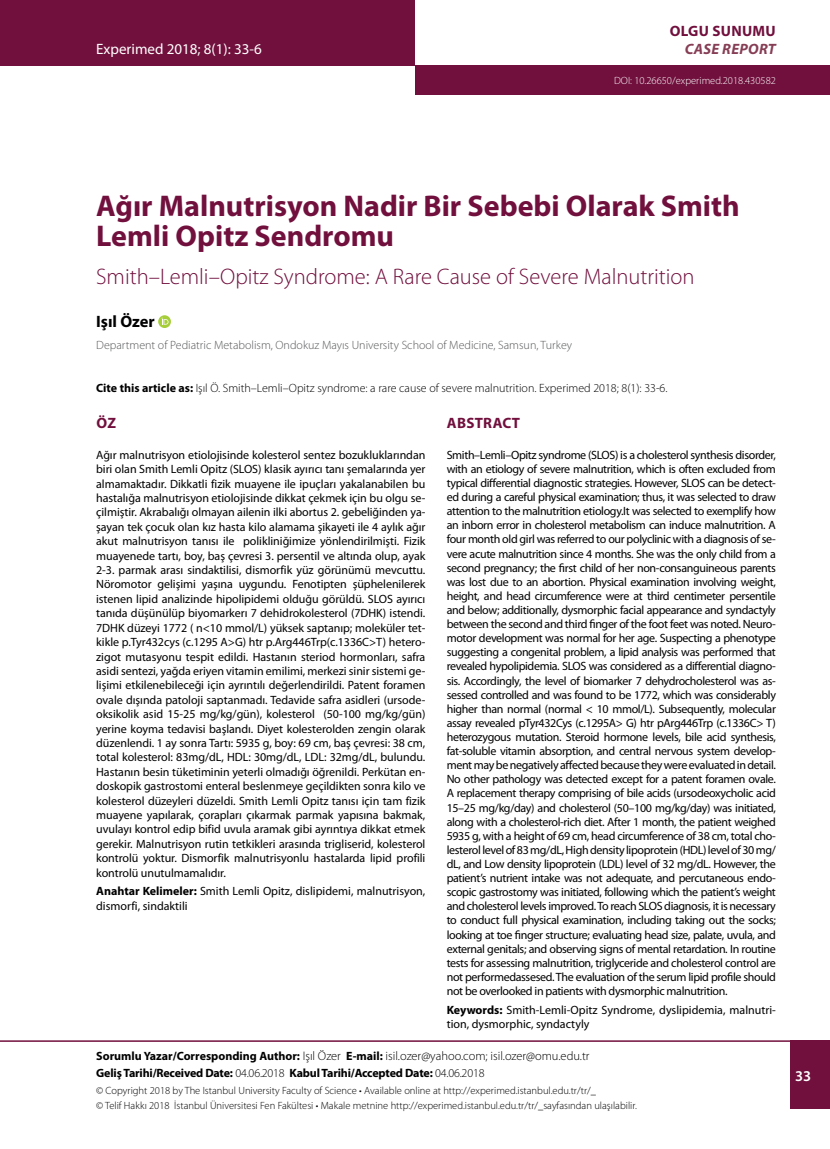
<style>
.page{position:relative;width:830px;height:1149px;background:#fff}
.page>*{position:absolute;margin:0;border:0;box-sizing:border-box;transform-origin:0 0}
.t1{font:700 30px/30px "Myriad Pro";color:#71103d}
.t2{font:300 22.5px "Myriad Pro";color:#71103d}
.t3{font:700 16.5px "Myriad Pro";color:#000}
.t4{font:15px "Myriad Pro";color:#fff}
.t5{font:700 15px "Myriad Pro";letter-spacing:.02em;color:#71103d}
.t6{font:italic 700 15px "Myriad Pro";letter-spacing:.02em;color:#863e55}
.t7{font:600 15px "Myriad Pro";color:#fff}
.t8{font:300 12.45px "Myriad Pro";color:#000}
.t9{font:12px/14.1px "Myriad Pro";color:#000;text-align:justify}
.t10{font:300 12px "Myriad Pro";color:#000}
.t11{font:300 12px "Myriad Pro";color:#58595b}
.t12{font:700 12px "Myriad Pro";letter-spacing:-.015em;color:#000}
.t13{font:300 10.5px/14.7px "Myriad Pro";color:#000}
.t14{font:300 10.5px "Myriad Pro";color:#fff}
.s1{font-weight:700}
.s2{font-weight:700;font-size:12px}
.s3{font-weight:300}
</style>
<div class="page">
<div style="left:0;top:0;width:415px;height:66px;background:#71103d"></div>
<div style="left:415px;top:66px;width:414px;height:29px;background:#71103d"></div>
<svg style="left:158px;top:315px;width:13px;height:13px"></svg>
<svg style="left:161px;top:317px;width:7px;height:7px"></svg>
<hr style="left:0;top:1039px;width:829px;height:2px;background:#71103d">
<div style="left:790px;top:1040px;width:39px;height:68px;background:#71103d"></div>
<p class="t4" style="left:96px;top:39px;width:167px">Experimed 2018; 8(1): 33-6</p>
<p class="t5" style="left:669px;top:21px;width:107px">OLGU SUNUMU</p>
<p class="t6" style="left:684px;top:39px;width:92px">CASE REPORT</p>
<p class="t14" style="left:614px;top:75px;width:163px">DOI: 10.26650/experimed.2018.430582</p>
<h1 class="t1" style="left:96px;top:190px;width:644px">Ağır Malnutrisyon Nadir Bir Sebebi Olarak Smith<br>Lemli Opitz Sendromu</h1>
<h2 class="t2" style="left:96px;top:263px;width:599px">Smith–Lemli–Opitz Syndrome: A Rare Cause of Severe Malnutrition</h2>
<h3 class="t3" style="left:96px;top:310px;width:60px">Işıl Özer</h3>
<p class="t11" style="left:96px;top:338px;width:477px">Department of Pediatric Metabolism, Ondokuz Mayıs University School of Medicine, Samsun, Turkey</p>
<p class="t10" style="left:96px;top:380px;width:572px"><span class="s1">Cite this article as:</span> Işıl Ö. Smith–Lemli–Opitz syndrome: a rare cause of severe malnutrition. Experimed 2018; 8(1): 33-6.</p>
<p class="t5" style="left:96px;top:413px;width:21px">ÖZ</p>
<p class="t5" style="left:446px;top:413px;width:75px">ABSTRACT</p>
<p class="t9" style="left:96px;top:447px;width:330px">Ağır malnutrisyon etiolojisinde kolesterol sentez bozukluklarından biri olan Smith Lemli Opitz (SLOS) klasik ayırıcı tanı şemalarında yer almamaktadır. Dikkatli fizik muayene ile ipuçları yakalanabilen bu hastalığa malnutrisyon etiolojisinde dikkat çekmek için bu olgu se&shy;çilmiştir. Akrabalığı olmayan ailenin ilki abortus 2. gebeliğinden ya&shy;şayan tek çocuk olan kız hasta kilo alamama şikayeti ile 4 aylık ağır akut malnutrisyon tanısı ile polikliniğimize yönlendirilmişti. Fizik muayenede tartı, boy, baş çevresi 3. persentil ve altında olup, ayak 2-3. parmak arası sindaktilisi, dismorfik yüz görünümü mevcuttu.<br>Nöromotor gelişimi yaşına uygundu. Fenotipten şüphelenilerek istenen lipid analizinde hipolipidemi olduğu görüldü. SLOS ayırıcı tanıda düşünülüp biyomarkerı 7 dehidrokolesterol (7DHK) istendi.<br>7DHK düzeyi 1772 ( n&lt;10 mmol/L) yüksek saptanıp; moleküler tet&shy;kikle p.Tyr432cys (c.1295 A&gt;G) htr p.Arg446Trp(c.1336C&gt;T) hetero&shy;zigot mutasyonu tespit edildi. Hastanın steriod hormonları, safra asidi sentezi, yağda eriyen vitamin emilimi, merkezi sinir sistemi ge&shy;lişimi etkilenebileceği için ayrıntılı değerlendirildi. Patent foramen ovale dışında patoloji saptanmadı. Tedavide safra asidleri (ursode&shy;oksikolik asid 15-25 mg/kg/gün), kolesterol (50-100 mg/kg/gün) yerine koyma tedavisi başlandı. Diyet kolesterolden zengin olarak düzenlendi. 1 ay sonra Tartı: 5935 g, boy: 69 cm, baş çevresi: 38 cm, total kolesterol: 83mg/dL, HDL: 30mg/dL, LDL: 32mg/dL, bulundu.<br>Hastanın besin tüketiminin yeterli olmadığı öğrenildi. Perkütan en&shy;doskopik gastrostomi enteral beslenmeye geçildikten sonra kilo ve kolesterol düzeyleri düzeldi. Smith Lemli Opitz tanısı için tam fizik muayene yapılarak, çorapları çıkarmak parmak yapısına bakmak, uvulayı kontrol edip bifid uvula aramak gibi ayrıntıya dikkat etmek gerekir. Malnutrisyon rutin tetkikleri arasında trigliserid, kolesterol kontrolü yoktur. Dismorfik malnutrisyonlu hastalarda lipid profili kontrolü unutulmamalıdır.</p>
<p class="t9" style="left:96px;top:883px;width:330px"><span class="s1">Anahtar Kelimeler:</span> Smith Lemli Opitz, dislipidemi, malnutrisyon, dismorfi, sindaktili</p>
<p class="t9" style="left:446px;top:447px;width:330px">Smith–Lemli–Opitz syndrome (SLOS) is a cholesterol synthesis disorder, with an etiology of severe malnutrition, which is often excluded from typical differential diagnostic strategies. However, SLOS can be detect&shy;ed during a careful physical examination; thus, it was selected to draw attention to the malnutrition etiology.It was selected to exemplify how an inborn error in cholesterol metabolism can induce malnutrition. A four month old girl was referred to our polyclinic with a diagnosis of se&shy;vere acute malnutrition since 4 months. She was the only child from a second pregnancy; the first child of her non-consanguineous parents was lost due to an abortion. Physical examination involving weight, height, and head circumference were at third centimeter persentile and below; additionally, dysmorphic facial appearance and syndactyly between the second and third finger of the foot feet was noted. Neuro&shy;motor development was normal for her age. Suspecting a phenotype suggesting a congenital problem, a lipid analysis was performed that revealed hypolipidemia. SLOS was considered as a differential diagno&shy;sis. Accordingly, the level of biomarker 7 dehydrocholesterol was as&shy;sessed controlled and was found to be 1772, which was considerably higher than normal (normal &lt; 10 mmol/L). Subsequently, molecular assay revealed pTyr432Cys (c.1295A&gt; G) htr pArg446Trp (c.1336C&gt; T) heterozygous mutation. Steroid hormone levels, bile acid synthesis, fat-soluble vitamin absorption, and central nervous system develop&shy;ment may be negatively affected because they were evaluated in detail.<br>No other pathology was detected except for a patent foramen ovale.<br>A replacement therapy comprising of bile acids (ursodeoxycholic acid 15–25 mg/kg/day) and cholesterol (50–100 mg/kg/day) was initiated, along with a cholesterol-rich diet. After 1 month, the patient weighed 5935 g, with a height of 69 cm, head circumference of 38 cm, total cho&shy;lesterol level of 83 mg/dL, High density lipoprotein (HDL) level of 30 mg/ dL, and Low density lipoprotein (LDL) level of 32 mg/dL. However, the patient’s nutrient intake was not adequate, and percutaneous endo&shy;scopic gastrostomy was initiated, following which the patient’s weight and cholesterol levels improved. To reach SLOS diagnosis, it is necessary to conduct full physical examination, including taking out the socks; looking at toe finger structure; evaluating head size, palate, uvula, and external genitals; and observing signs of mental retardation. In routine tests for assessing malnutrition, triglyceride and cholesterol control are not performedassesed. The evaluation of the serum lipid profile should not be overlooked in patients with dysmorphic malnutrition.</p>
<p class="t9" style="left:446px;top:1001px;width:330px"><span class="s1">Keywords:</span> Smith-Lemli-Opitz Syndrome, dyslipidemia, malnutri&shy;tion, dysmorphic, syndactyly</p>
<p class="t8" style="left:96px;top:1048px;width:494px"><span class="s2">Sorumlu Yazar/Corresponding Author:</span> Işıl Özer <span class="s2">E-mail:</span> isil.ozer@yahoo.com; isil.ozer@omu.edu.tr</p>
<p class="t12" style="left:96px;top:1065px;width:389px">Geliş Tarihi/Received Date: <span class="s3">04.06.2018</span> Kabul Tarihi/Accepted Date: <span class="s3">04.06.2018</span></p>
<p class="t13" style="left:96px;top:1082px;width:542px">© Copyright 2018 by The Istanbul University Faculty of Science • Available online at http://experimed.istanbul.edu.tr/tr/_<br>© Telif Hakkı 2018 İstanbul Üniversitesi Fen Fakültesi • Makale metnine http://experimed.istanbul.edu.tr/tr/_sayfasından ulaşılabilir.</p>
<p class="t7" style="left:794px;top:1065px;width:18px">33</p>
</div>
